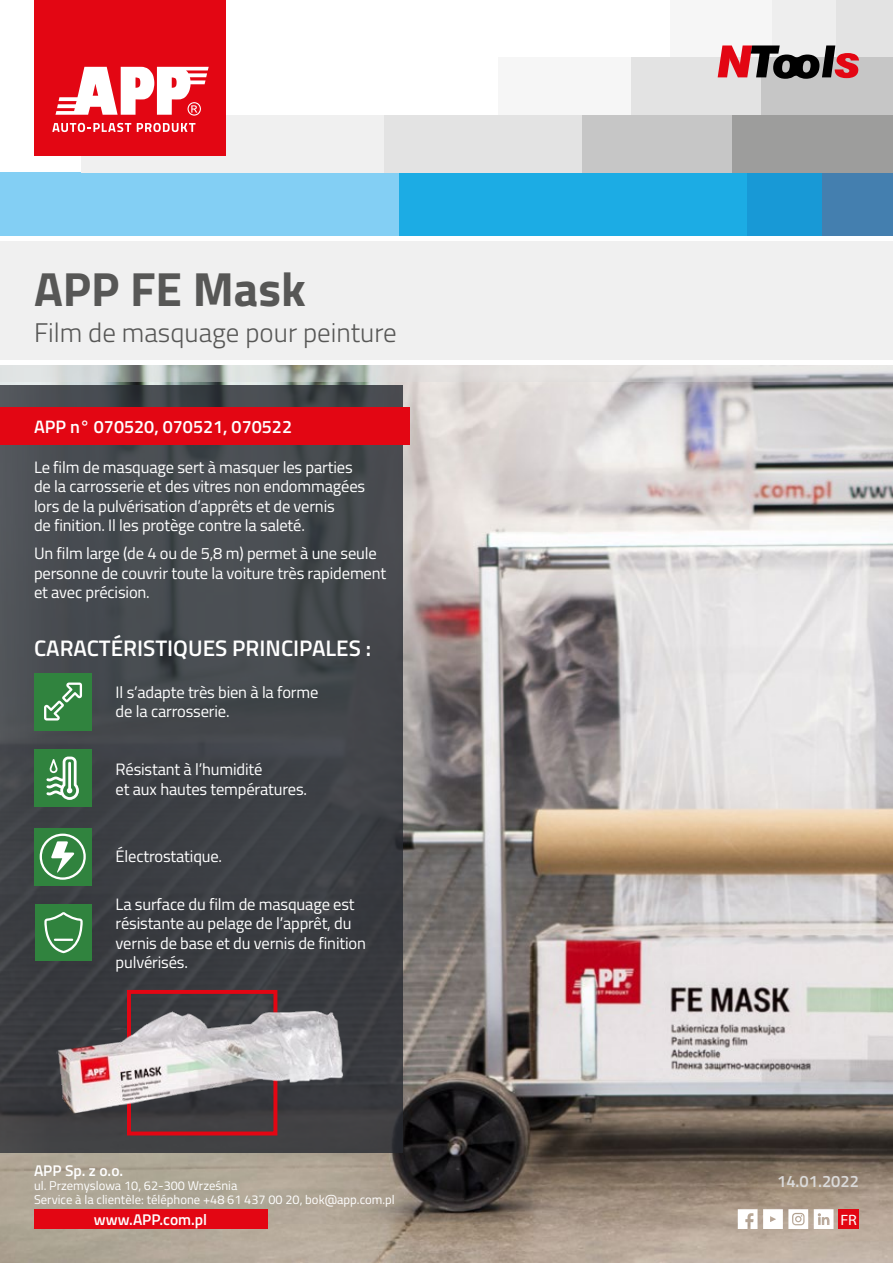
<style>
.page{position:relative;width:893px;height:1263px;background:#fff}
.page>*{position:absolute;margin:0;border:0;box-sizing:border-box;transform-origin:0 0}
.t1{font:700 48px "Titillium";color:#575756}
.t2{font:300 27px "Titillium";color:#575756}
.t3{font:600 22.5px "Titillium";color:#fff}
.t4{font:600 18px "Titillium";color:#fff}
.t5{font:16.5px/19.5px "Titillium";letter-spacing:-.01em;color:#fff}
.t6{font:600 16.5px "Titillium";color:#dadada}
.t7{font:600 15.45px "Titillium";color:#fff}
.t8{font:semi-expanded 15px "Myriad Pro";color:#fff}
.t9{font:12.75px/14.1px "Titillium";color:#fff}
</style>
<div class="page">
<div style="left:727px;top:172px;width:97px;height:64px;background:#1899d6"></div>
<div style="left:398px;top:172px;width:348px;height:64px;background:#1cace4"></div>
<div style="left:0;top:172px;width:399px;height:64px;background:#83cff4"></div>
<div style="left:830px;top:0;width:63px;height:57px;background:#e3e3e3"></div>
<div style="left:746px;top:0;width:90px;height:57px;background:#eee"></div>
<div style="left:670px;top:0;width:101px;height:57px;background:#f6f6f6"></div>
<div style="left:761px;top:57px;width:132px;height:58px;background:#c6c6c6"></div>
<div style="left:629px;top:57px;width:132px;height:58px;background:#e3e3e3"></div>
<div style="left:499px;top:57px;width:132px;height:58px;background:#f6f6f6"></div>
<div style="left:822px;top:172px;width:71px;height:64px;background:#447faf"></div>
<div style="left:732px;top:115px;width:161px;height:57px;background:#9d9d9c"></div>
<div style="left:383px;top:115px;width:205px;height:57px;background:#e3e3e3"></div>
<div style="left:81px;top:115px;width:302px;height:57px;background:#f0f0f0"></div>
<div style="left:583px;top:115px;width:149px;height:57px;background:#c6c6c6"></div>
<div style="left:35px;top:0;width:191px;height:156px;background:#e30613"></div>
<svg style="left:52px;top:123px;width:79px;height:9px"></svg>
<svg style="left:137px;top:123px;width:58px;height:9px"></svg>
<svg style="left:55px;top:67px;width:154px;height:49px"></svg>
<img style="left:0;top:382px;width:893px;height:881px">
<svg style="left:0;top:385px;width:403px;height:767px;background:#424549"></svg>
<svg style="left:0;top:241px;width:893px;height:141px;fill:#f0f0f0"></svg>
<div style="left:0;top:360px;width:893px;height:5px;background:#fff"></div>
<svg style="left:718px;top:45px;width:141px;height:34px"></svg>
<svg style="left:738px;top:1209px;width:19px;height:20px"></svg>
<svg style="left:763px;top:1209px;width:45px;height:20px"></svg>
<svg style="left:814px;top:1209px;width:19px;height:20px"></svg>
<div style="left:34px;top:1209px;width:233px;height:20px;background:#e30613"></div>
<div style="left:838px;top:1209px;width:21px;height:20px;background:#e30613"></div>
<div style="left:0;top:407px;width:409px;height:37px;background:#e30613"></div>
<img style="left:57px;top:961px;width:300px;height:191px">
<div style="left:34px;top:673px;width:58px;height:57px;background:#30833e"></div>
<svg style="left:44px;top:682px;width:38px;height:38px"></svg>
<div style="left:34px;top:749px;width:57px;height:58px;background:#30833e"></div>
<svg style="left:46px;top:756px;width:33px;height:44px"></svg>
<div style="left:35px;top:904px;width:57px;height:57px;background:#30833e"></div>
<svg style="left:44px;top:912px;width:39px;height:41px"></svg>
<div style="left:34px;top:828px;width:57px;height:57px;background:#30833e"></div>
<svg style="left:40px;top:833px;width:46px;height:47px"></svg>
<h1 class="t1" style="left:34px;top:252px;width:273px">APP FE Mask</h1>
<h2 class="t2" style="left:34px;top:312px;width:364px">Film de masquage pour peinture</h2>
<p class="t4" style="left:34px;top:413px;width:260px">APP n° 070520, 070521, 070522</p>
<p class="t5" style="left:34px;top:456px;width:333px">Le film de masquage sert à masquer les parties de la carrosserie et des vitres non endommagées lors de la pulvérisation d’apprêts et de vernis<br>de finition. Il les protège contre la saleté.</p>
<p class="t5" style="left:34px;top:543px;width:354px">Un film large (de 4 ou de 5,8 m) permet à une seule personne de couvrir toute la voiture très rapidement et avec précision.</p>
<h3 class="t3" style="left:34px;top:631px;width:339px">CARACTÉRISTIQUES PRINCIPALES :</h3>
<p class="t5" style="left:116px;top:682px;width:204px">Il s’adapte très bien à la forme de la carrosserie.</p>
<p class="t5" style="left:116px;top:759px;width:193px">Résistant à l’humidité<br>et aux hautes températures.</p>
<p class="t5" style="left:116px;top:846px;width:108px">Électrostatique.</p>
<p class="t5" style="left:116px;top:893px;width:252px">La surface du film de masquage est résistante au pelage de l’apprêt, du vernis de base et du vernis de finition pulvérisés.</p>
<p class="t7" style="left:34px;top:1159px;width:91px">APP Sp. z o.o.</p>
<p class="t9" style="left:34px;top:1178px;width:362px">ul. Przemyslowa 10, 62-300 Września<br>Service à la clientèle: téléphone +48 61 437 00 20, bok@app.com.pl</p>
<p class="t7" style="left:94px;top:1208px;width:115px">www.APP.com.pl</p>
<p class="t8" style="left:840px;top:1210px;width:18px">FR</p>
<p class="t6" style="left:777px;top:1169px;width:83px">14.01.2022</p>
</div>
